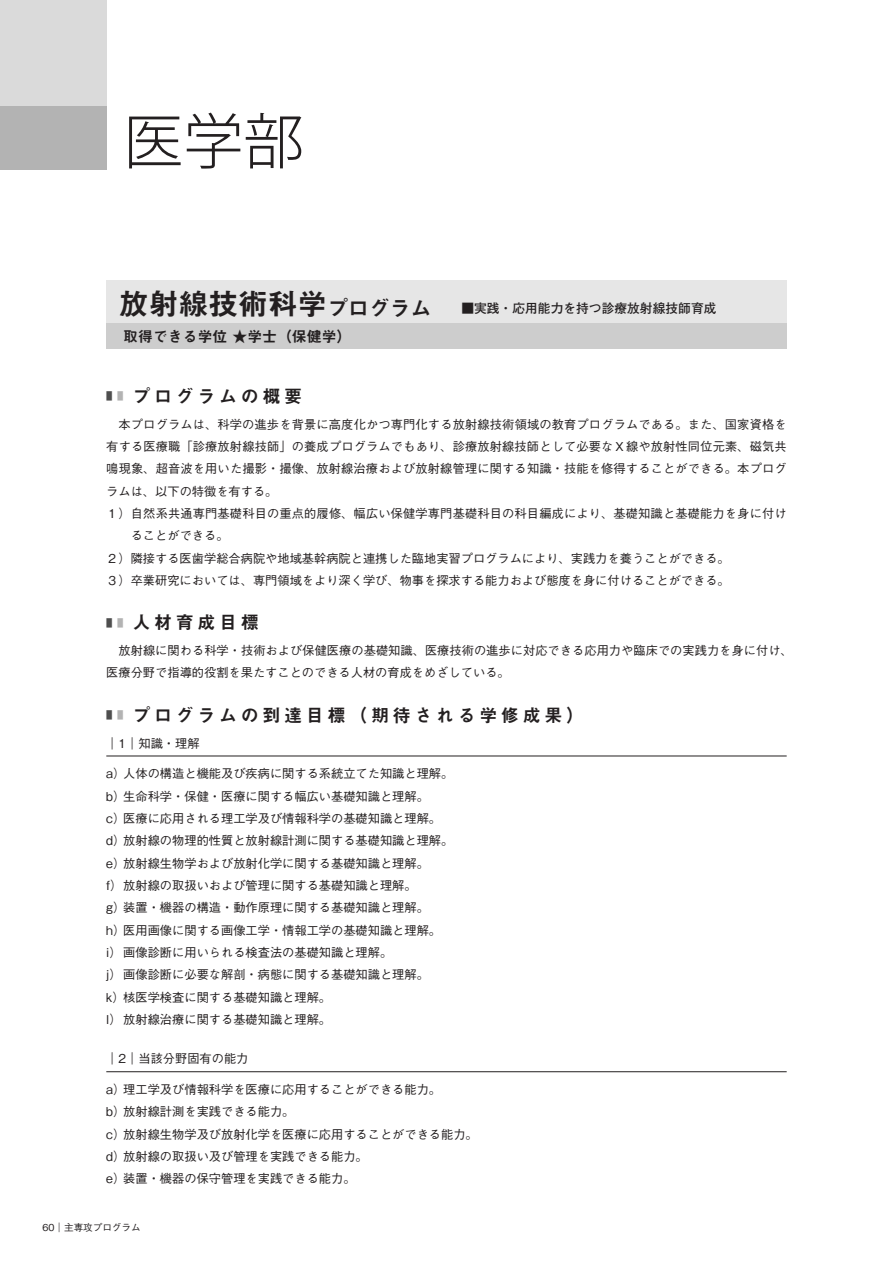
<style>
.page{position:relative;width:893px;height:1263px;background:#fff}
.page>*{position:absolute;margin:0;border:0;box-sizing:border-box;transform-origin:0 0}
.t1{font:60px "Koz Go Pro Light 90 pv RKSJ H";color:#231f20}
.t2{font:29.7px "Midashi Go Pr 6 MB31 90 pv RKSJ H";color:#231f20}
.t3{font:18px "Midashi Go Pr 6 MB31 90 pv RKSJ H";letter-spacing:.2em;color:#231f20}
.t4{font:14.85px "Midashi Go Pr 6 MB31 90 pv RKSJ H";color:#231f20}
.t5{font:12.75px "Futo Go B101 Pro Bold 90 pv RKSJ H";color:#231f20}
.t6{font:12.15px/22.4px "Gothic BBB Pr 6 Medium 90 pv RKSJ V";color:#231f20}
.t7{font:9.6px "Gothic BBB Pro Medium 90 pv RKSJ H";color:#231f20}
.s1{font-size:20.85px}
</style>
<div class="page">
<div style="left:0;top:0;width:106px;height:170px;background:#dadada"></div>
<div style="left:0;top:106px;width:106px;height:64px;background:#b3b3b3"></div>
<div style="left:106px;top:281px;width:681px;height:68px;background:#e6e6e6"></div>
<div style="left:106px;top:323px;width:681px;height:26px;background:#cdcdcd"></div>
<hr style="left:106px;top:756px;width:681px;height:1px;background:#231f20">
<hr style="left:106px;top:1071px;width:681px;height:1px;background:#231f20">
<h1 class="t1" style="left:123px;top:118px;width:182px">医学部</h1>
<h2 class="t2" style="left:119px;top:293px;width:314px">放射線技術科学<span class="s1">プログラム</span></h2>
<p class="t5" style="left:461px;top:304px;width:257px">■実践・応用能力を持つ診療放射線技師育成</p>
<p class="t4" style="left:123px;top:330px;width:230px">取得できる学位 ★学士（保健学）</p>
<h3 class="t3" style="left:106px;top:389px;width:198px"><sup>■</sup> <sup>■</sup> プログラムの概要</h3>
<p class="t6" style="left:119px;top:414px;width:670px">本プログラムは、科学の進歩を背景に高度化かつ専門化する放射線技術領域の教育プログラムである。また、国家資格を</p>
<p class="t6" style="left:106px;top:437px;width:682px">有する医療職「診療放射線技師」の養成プログラムでもあり、診療放射線技師として必要なＸ線や放射性同位元素、磁気共</p>
<p class="t6" style="left:106px;top:459px;width:682px">鳴現象、超音波を用いた撮影・撮像、放射線治療および放射線管理に関する知識・技能を修得することができる。本プログ</p>
<p class="t6" style="left:106px;top:481px;width:173px">ラムは、以下の特徴を有する。</p>
<p class="t6" style="left:106px;top:504px;width:682px">１）自然系共通専門基礎科目の重点的履修、幅広い保健学専門基礎科目の科目編成により、基礎知識と基礎能力を身に付け</p>
<p class="t6" style="left:131px;top:526px;width:99px">ることができる。</p>
<p class="t6" style="left:106px;top:548px;width:625px">２）隣接する医歯学総合病院や地域基幹病院と連携した臨地実習プログラムにより、実践力を養うことができる。</p>
<p class="t6" style="left:106px;top:571px;width:625px">３）卒業研究においては、専門領域をより深く学び、物事を探求する能力および態度を身に付けることができる。</p>
<h3 class="t3" style="left:106px;top:616px;width:154px"><sup>■</sup> <sup>■</sup> 人材育成目標</h3>
<p class="t6" style="left:106px;top:641px;width:688px;text-indent:12px">放射線に関わる科学・技術および保健医療の基礎知識、医療技術の進歩に対応できる応用力や臨床での実践力を身に付け、医療分野で指導的役割を果たすことのできる人材の育成をめざしている。</p>
<h3 class="t3" style="left:106px;top:708px;width:479px"><sup>■</sup> <sup>■</sup> プログラムの到達目標（期待される学修成果）</h3>
<p class="t6" style="left:106px;top:733px;width:95px">｜1｜知識・理解</p>
<p class="t6" style="left:106px;top:764px;width:349px">a）人体の構造と機能及び疾病に関する系統立てた知識と理解。b）生命科学・保健・医療に関する幅広い基礎知識と理解。<br>c）医療に応用される理工学及び情報科学の基礎知識と理解。<br>d）放射線の物理的性質と放射線計測に関する基礎知識と理解。e）放射線生物学および放射化学に関する基礎知識と理解。<br>f） 放射線の取扱いおよび管理に関する基礎知識と理解。<br>g）装置・機器の構造・動作原理に関する基礎知識と理解。<br>h）医用画像に関する画像工学・情報工学の基礎知識と理解。<br>i） 画像診断に用いられる検査法の基礎知識と理解。<br>j） 画像診断に必要な解剖・病態に関する基礎知識と理解。<br>k）核医学検査に関する基礎知識と理解。<br>l） 放射線治療に関する基礎知識と理解。</p>
<p class="t6" style="left:106px;top:1049px;width:144px">｜2｜当該分野固有の能力</p>
<p class="t6" style="left:106px;top:1080px;width:373px">a）理工学及び情報科学を医療に応用することができる能力。<br>b）放射線計測を実践できる能力。<br>c）放射線生物学及び放射化学を医療に応用することができる能力。d）放射線の取扱い及び管理を実践できる能力。<br>e）装置・機器の保守管理を実践できる能力。</p>
<p class="t7" style="left:43px;top:1224px;width:100px">60｜主専攻プログラム</p>
</div>
